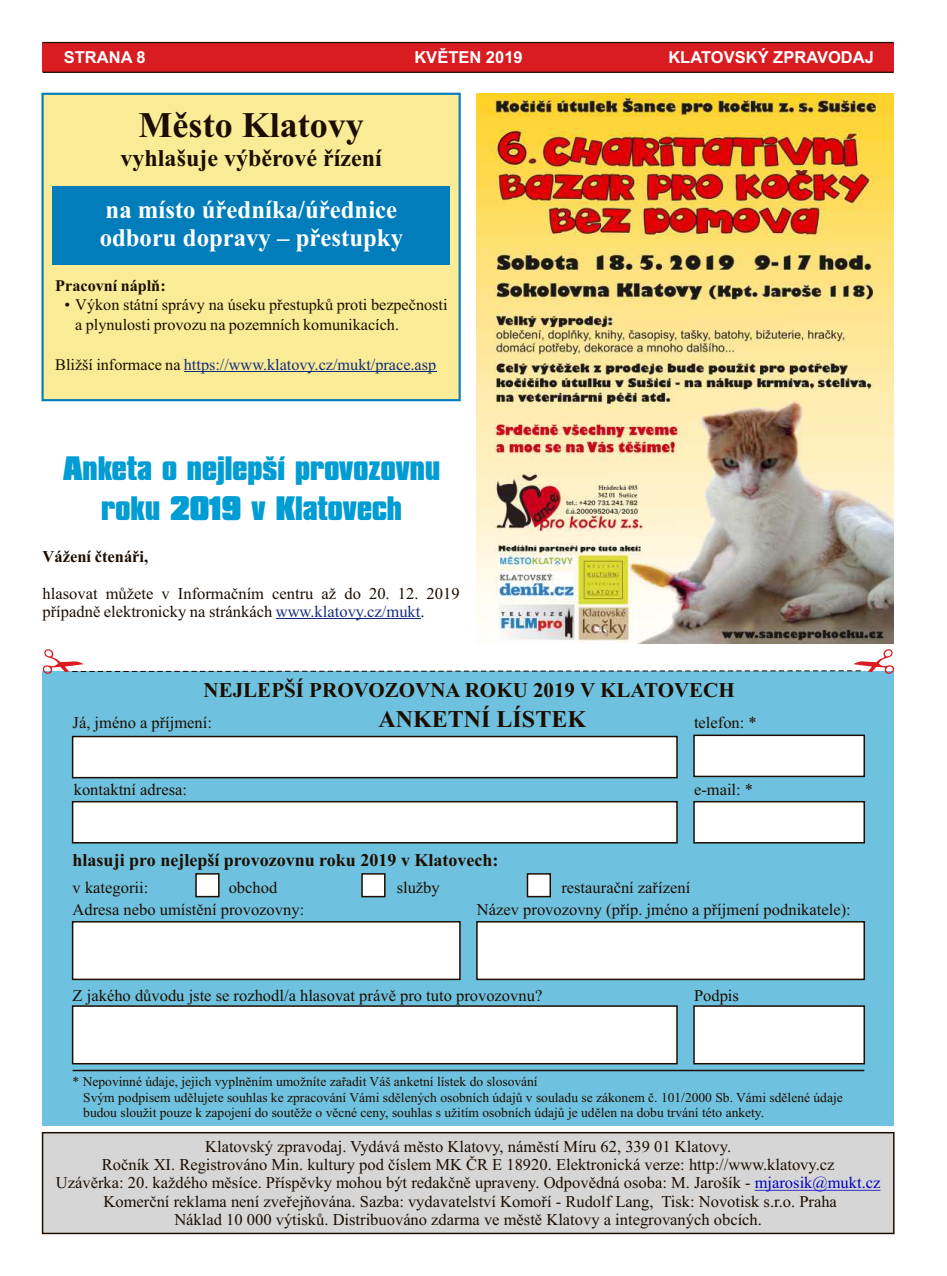
<style>
.page{position:relative;width:947px;height:1276px;background:#fff}
.page>*{position:absolute;margin:0;border:0;box-sizing:border-box;transform-origin:0 0}
.t1{font:700 36px "Times New Roman";color:#1c0d00}
.t2{font:29.1px/39.5px "Compacta Blk AT";color:#009cd4;text-align:center;scale:.85 1}
.t3{font:700 25.35px/28px "Times New Roman";color:#fff}
.t4{font:700 24px "Times New Roman";color:#1c0d00}
.t5{font:700 21px "Times New Roman";color:#1c0d00}
.t6{font:700 18px "Times New Roman";color:#1c0d00}
.t7{font:16.5px/18.3px "Times New Roman";color:#1c0d00}
.t8{font:700 16.5px "Arial";color:#fff}
.t9{font:700 16.5px "Times New Roman";color:#1c0d00}
.t10{font:16.2px/19.8px "Times New Roman";color:#1c0d00}
.t11{font:16.2px "Times New Roman";color:#142e7d}
.t12{font:700 16.2px "Times New Roman";color:#1c0d00}
.t13{font:13.5px/16.6px "Times New Roman";color:#1c0d00}
.s1{color:#1c0d00}
.s2{color:#142e7d}
.s3{color:#0000c4}
</style>
<div class="page">
<img style="left:476px;top:94px;width:417px;height:549px">
<div style="left:43px;top:671px;width:850px;height:454px;background:#6ec2e0"></div>
<hr style="left:73px;top:1069px;width:790px;height:2px;background:#1c0d00">
<svg style="left:195px;top:873px;width:25px;height:25px"></svg>
<svg style="left:361px;top:873px;width:25px;height:25px"></svg>
<svg style="left:526px;top:873px;width:25px;height:25px"></svg>
<svg style="left:71px;top:921px;width:390px;height:60px;background:#eff1f1"></svg>
<svg style="left:476px;top:921px;width:389px;height:60px;background:#eff0ef"></svg>
<svg style="left:71px;top:1005px;width:607px;height:60px;background:#f0f0f0"></svg>
<svg style="left:71px;top:735px;width:607px;height:44px;background:#e9ebeb"></svg>
<svg style="left:693px;top:1005px;width:172px;height:60px;background:#eee"></svg>
<svg style="left:71px;top:801px;width:607px;height:43px;background:#ececec"></svg>
<svg style="left:693px;top:734px;width:172px;height:44px;background:#e7e8e8"></svg>
<svg style="left:693px;top:801px;width:172px;height:43px;background:#e9e9e9"></svg>
<svg style="left:43px;top:649px;width:850px;height:25px"></svg>
<hr style="left:276px;top:618px;width:144px;height:1px;background:#142e7d">
<div style="left:41px;top:92px;width:420px;height:310px;background:#faeb96"></div>
<div style="left:52px;top:186px;width:397px;height:79px;background:#007dba"></div>
<hr style="left:184px;top:371px;width:252px;height:1px;background:#142e7d">
<div style="left:43px;top:43px;width:850px;height:29px;background:#d91c21"></div>
<svg style="left:42px;top:41px;width:852px;height:3px;background:#935955"></svg>
<svg style="left:42px;top:71px;width:852px;height:2px;background:#601811"></svg>
<div style="left:41px;top:1132px;width:853px;height:103px;background:#d6d6d6"></div>
<svg style="left:754px;top:1190px;width:13px;height:1px"></svg>
<hr style="left:827px;top:1190px;width:34px;height:1px;background:#0000c4">
<hr style="left:767px;top:1190px;width:32px;height:1px;background:#0000c4">
<svg style="left:799px;top:1190px;width:28px;height:1px"></svg>
<svg style="left:861px;top:1190px;width:19px;height:1px"></svg>
<p class="t8" style="left:64px;top:51px;width:83px">STRANA 8</p>
<p class="t8" style="left:414px;top:51px;width:110px">KVĚTEN 2019</p>
<p class="t8" style="left:668px;top:51px;width:207px">KLATOVSKÝ ZPRAVODAJ</p>
<h1 class="t1" style="left:139px;top:113px;width:226px">Město Klatovy</h1>
<h3 class="t4" style="left:120px;top:150px;width:262px">vyhlašuje výběrové řízení</h3>
<h3 class="t3" style="left:100px;top:198px;width:305px">na místo úředníka/úřednice odboru dopravy – přestupky</h3>
<p class="t12" style="left:55px;top:280px;width:112px">Pracovní náplň:</p>
<p class="t10" style="left:75px;top:297px;width:373px;text-indent:-11px">• Výkon státní správy na úseku přestupků proti bezpečnosti a plynulosti provozu na pozemních komunikacích.</p>
<p class="t11" style="left:55px;top:358px;width:382px"><span class="s1">Bližší informace na</span> https://www.klatovy.cz/mukt/prace.asp</p>
<h2 class="t2" style="left:63px;top:453px;width:445px">Anketa o nejlepší provozovnu roku 2019 v Klatovech</h2>
<p class="t9" style="left:43px;top:551px;width:107px">Vážení čtenáři,</p>
<p class="t7" style="left:43px;top:585px;width:418px">hlasovat můžete v Informačním centru až do 20. 12. 2019 případně elektronicky na stránkách <span class="s2">www.klatovy.cz/mukt</span>.</p>
<p class="t5" style="left:203px;top:683px;width:532px">NEJLEPŠÍ PROVOZOVNA ROKU 2019 V KLATOVECH</p>
<h3 class="t4" style="left:378px;top:710px;width:209px">ANKETNÍ LÍSTEK</h3>
<p class="t7" style="left:73px;top:715px;width:141px">Já, jméno a příjmení:</p>
<p class="t7" style="left:693px;top:715px;width:64px">telefon: *</p>
<p class="t7" style="left:74px;top:782px;width:115px">kontaktní adresa:</p>
<p class="t7" style="left:693px;top:782px;width:61px">e-mail: *</p>
<p class="t6" style="left:73px;top:854px;width:427px">hlasuji pro nejlepší provozovnu roku 2019 v Klatovech:</p>
<p class="t7" style="left:73px;top:878px;width:233px;line-height:22.4px">v kategorii:<br>Adresa nebo umístění provozovny:</p>
<p class="t7" style="left:228px;top:880px;width:50px">obchod</p>
<p class="t7" style="left:396px;top:880px;width:45px">služby</p>
<p class="t7" style="left:561px;top:880px;width:130px">restaurační zařízení</p>
<p class="t7" style="left:476px;top:902px;width:375px">Název provozovny (příp. jméno a příjmení podnikatele):</p>
<p class="t7" style="left:73px;top:987px;width:471px">Z jakého důvodu jste se rozhodl/a hlasovat právě pro tuto provozovnu?</p>
<p class="t7" style="left:693px;top:987px;width:46px">Podpis</p>
<p class="t13" style="left:83px;top:1074px;width:760px;text-indent:-11px">* Nepovinné údaje, jejich vyplněním umožníte zařadit Váš anketní lístek do slosování<br>Svým podpisem udělujete souhlas ke zpracování Vámi sdělených osobních údajů v souladu se zákonem č. 101/2000 Sb. Vámi sdělené údaje</p>
<p class="t13" style="left:83px;top:1105px;width:682px">budou sloužit pouze k zapojení do soutěže o věcné ceny, souhlas s užitím osobních údajů je udělen na dobu trvání této ankety.</p>
<p class="t7" style="left:56px;top:1138px;width:825px;text-align:center">Klatovský zpravodaj. Vydává město Klatovy, náměstí Míru 62, 339 01 Klatovy.<br>Ročník XI. Registrováno Min. kultury pod číslem MK ČR E 18920. Elektronická verze: http://www.klatovy.cz<br>Uzávěrka: 20. každého měsíce. Příspěvky mohou být redakčně upraveny. Odpovědná osoba: M. Jarošík - <span class="s3">mjarosik@mukt.cz </span>Komerční reklama není zveřejňována. Sazba: vydavatelství Komoří - Rudolf Lang, Tisk: Novotisk s.r.o. Praha<br>Náklad 10 000 výtisků. Distribuováno zdarma ve městě Klatovy a integrovaných obcích.</p>
</div>
